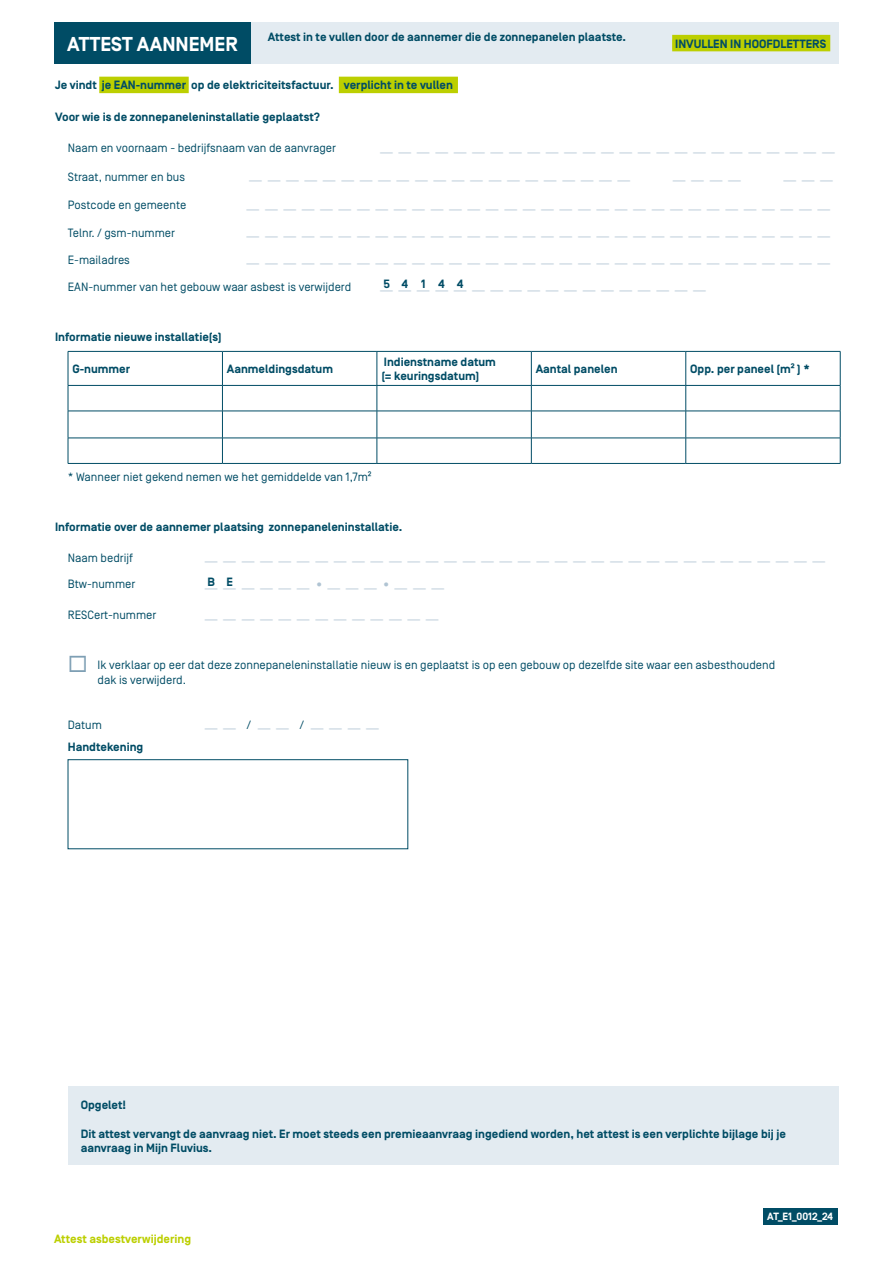
<style>
.page{position:relative;width:893px;height:1263px;background:#fff}
.page>*{position:absolute;margin:0;border:0;box-sizing:border-box;transform-origin:0 0}
.t1{font:700 20.1px "Simplon Norm";color:#fff}
.t2{font:700 12px/14.4px "Simplon Norm";color:#004c65}
.t3{font:12px/14.4px "Simplon Norm";color:#004c65}
.t4{font:12px "Simplon Norm";color:#b0c4d3;scale:1.5 1}
.t5{font:700 12px "Simplon Norm";color:#bccf00}
.t6{font:700 10.5px "Simplon Norm";letter-spacing:-.005em;color:#fff}
.s1{color:#bccf00}
.s2{color:#fff}
.s3{color:#7e9fb4}
</style>
<div class="page">
<div style="left:68px;top:1087px;width:771px;height:78px;background:#e3ebf1"></div>
<div style="left:54px;top:23px;width:197px;height:41px;background:#004c65"></div>
<div style="left:251px;top:23px;width:588px;height:41px;background:#e3ebf1"></div>
<div style="left:672px;top:35px;width:158px;height:16px;background:#bccf00"></div>
<div style="left:763px;top:1207px;width:74px;height:17px;background:#004c65"></div>
<div style="left:99px;top:77px;width:90px;height:16px;background:#bccf00"></div>
<div style="left:339px;top:77px;width:119px;height:16px;background:#bccf00"></div>
<hr style="left:68px;top:351px;width:154px;height:1px;background:#004c65">
<hr style="left:68px;top:352px;width:1px;height:33px;background:#004c65">
<hr style="left:222px;top:351px;width:155px;height:1px;background:#004c65">
<hr style="left:222px;top:352px;width:1px;height:33px;background:#004c65">
<hr style="left:377px;top:351px;width:154px;height:1px;background:#004c65">
<hr style="left:377px;top:352px;width:1px;height:33px;background:#004c65">
<hr style="left:531px;top:351px;width:155px;height:1px;background:#004c65">
<hr style="left:531px;top:352px;width:1px;height:33px;background:#004c65">
<hr style="left:686px;top:351px;width:154px;height:1px;background:#004c65">
<hr style="left:685px;top:352px;width:1px;height:33px;background:#004c65">
<hr style="left:840px;top:352px;width:1px;height:33px;background:#004c65">
<hr style="left:68px;top:385px;width:154px;height:1px;background:#004c65">
<hr style="left:222px;top:385px;width:155px;height:1px;background:#004c65">
<hr style="left:377px;top:385px;width:154px;height:1px;background:#004c65">
<hr style="left:531px;top:385px;width:155px;height:1px;background:#004c65">
<hr style="left:686px;top:385px;width:154px;height:1px;background:#004c65">
<hr style="left:68px;top:411px;width:154px;height:1px;background:#004c65">
<hr style="left:222px;top:411px;width:155px;height:1px;background:#004c65">
<hr style="left:377px;top:411px;width:154px;height:1px;background:#004c65">
<hr style="left:531px;top:411px;width:155px;height:1px;background:#004c65">
<hr style="left:686px;top:411px;width:154px;height:1px;background:#004c65">
<hr style="left:68px;top:438px;width:154px;height:1px;background:#004c65">
<svg style="left:68px;top:386px;width:1px;height:77px"></svg>
<hr style="left:222px;top:438px;width:155px;height:1px;background:#004c65">
<svg style="left:222px;top:386px;width:1px;height:77px"></svg>
<hr style="left:377px;top:438px;width:154px;height:1px;background:#004c65">
<svg style="left:377px;top:386px;width:1px;height:77px"></svg>
<hr style="left:531px;top:438px;width:155px;height:1px;background:#004c65">
<svg style="left:531px;top:386px;width:1px;height:77px"></svg>
<hr style="left:686px;top:438px;width:154px;height:1px;background:#004c65">
<svg style="left:685px;top:386px;width:1px;height:77px"></svg>
<svg style="left:840px;top:386px;width:1px;height:77px"></svg>
<hr style="left:68px;top:463px;width:154px;height:1px;background:#004c65">
<hr style="left:222px;top:463px;width:155px;height:1px;background:#004c65">
<hr style="left:377px;top:463px;width:154px;height:1px;background:#004c65">
<hr style="left:531px;top:463px;width:155px;height:1px;background:#004c65">
<hr style="left:686px;top:463px;width:154px;height:1px;background:#004c65">
<div style="left:68px;top:759px;width:340px;height:90px;background:#fff;border:1px solid #004c65"></div>
<h1 class="t1" style="left:67px;top:33px;width:172px">ATTEST AANNEMER</h1>
<p class="t2" style="left:268px;top:30px;width:360px">Attest in te vullen door de aannemer die de zonnepanelen plaatste.</p>
<p class="t2" style="left:672px;top:37px;width:158px"><span class="s1">|</span>INVULLEN IN HOOFDLETTERS<span class="s1">|</span></p>
<p class="t2" style="left:55px;top:79px;width:399px">Je vindt je EAN-nummer op de elektriciteitsfactuur. verplicht in te vullen</p>
<p class="t2" style="left:55px;top:110px;width:267px">Voor wie is de zonnepaneleninstallatie geplaatst?</p>
<p class="t3" style="left:68px;top:141px;width:270px">Naam en voornaam - bedrijfsnaam van de aanvrager</p>
<p class="t4" style="left:379px;top:146px;width:306px">—————————————————————————</p>
<p class="t3" style="left:68px;top:170px;width:119px">Straat, nummer en bus</p>
<p class="t4" style="left:248px;top:175px;width:392px">—————————————————————<span class="s2">——</span>————<span class="s2">——</span>———</p>
<p class="t3" style="left:68px;top:198px;width:120px">Postcode en gemeente</p>
<p class="t4" style="left:246px;top:203px;width:392px">————————————————————————————————</p>
<p class="t3" style="left:68px;top:226px;width:109px">Telnr. / gsm-nummer</p>
<p class="t4" style="left:246px;top:231px;width:392px">————————————————————————————————</p>
<p class="t3" style="left:68px;top:253px;width:64px">E-mailadres</p>
<p class="t4" style="left:246px;top:258px;width:392px">————————————————————————————————</p>
<p class="t3" style="left:68px;top:280px;width:285px">EAN-nummer van het gebouw waar asbest is verwijderd</p>
<p class="t4" style="left:379px;top:285px;width:220px">——————————————————</p>
<p class="t2" style="left:55px;top:330px;width:168px">Informatie nieuwe installatie(s)</p>
<p class="t2" style="left:72px;top:363px;width:59px">G-nummer</p>
<p class="t2" style="left:227px;top:363px;width:108px">Aanmeldingsdatum</p>
<p class="t2" style="left:381px;top:355px;width:116px">Indienstname datum (= keuringsdatum)</p>
<p class="t2" style="left:536px;top:363px;width:83px">Aantal panelen</p>
<p class="t2" style="left:690px;top:363px;width:121px">Opp. per paneel (m² ) *</p>
<p class="t2" style="left:383px;top:278px;width:81px">54144</p>
<p class="t3" style="left:68px;top:469px;width:305px">* Wanneer niet gekend nemen we het gemiddelde van 1,7m²</p>
<p class="t2" style="left:55px;top:520px;width:349px">Informatie over de aannemer plaatsing zonnepaneleninstallatie.</p>
<p class="t3" style="left:68px;top:550px;width:67px">Naam bedrijf</p>
<p class="t4" style="left:204px;top:556px;width:416px">——————————————————————————————————</p>
<p class="t3" style="left:68px;top:577px;width:69px">Btw-nummer</p>
<p class="t4" style="left:204px;top:582px;width:162px">——————•———•———</p>
<p class="t3" style="left:68px;top:608px;width:90px">RESCert-nummer</p>
<p class="t4" style="left:204px;top:613px;width:159px">—————————————</p>
<p class="t3" style="left:98px;top:658px;width:679px;text-indent:-30px"><span class="s3">◻</span> Ik verklaar op eer dat deze zonnepaneleninstallatie nieuw is en geplaatst is op een gebouw op dezelfde site waar een asbesthoudend dak is verwijderd.</p>
<p class="t3" style="left:68px;top:718px;width:36px">Datum</p>
<p class="t4" style="left:204px;top:723px;width:119px">—— <sup>/</sup> —— <sup>/</sup> ————</p>
<p class="t2" style="left:68px;top:740px;width:77px">Handtekening</p>
<p class="t2" style="left:208px;top:575px;width:27px">B E</p>
<p class="t2" style="left:81px;top:1098px;width:47px">Opgelet!</p>
<p class="t2" style="left:81px;top:1127px;width:707px">Dit attest vervangt de aanvraag niet. Er moet steeds een premieaanvraag ingediend worden, het attest is een verplichte bijlage bij je aanvraag in Mijn Fluvius.</p>
<p class="t5" style="left:54px;top:1232px;width:139px">Attest asbestverwijdering</p>
<p class="t6" style="left:767px;top:1211px;width:67px">AT_E1_0012_24</p>
</div>
